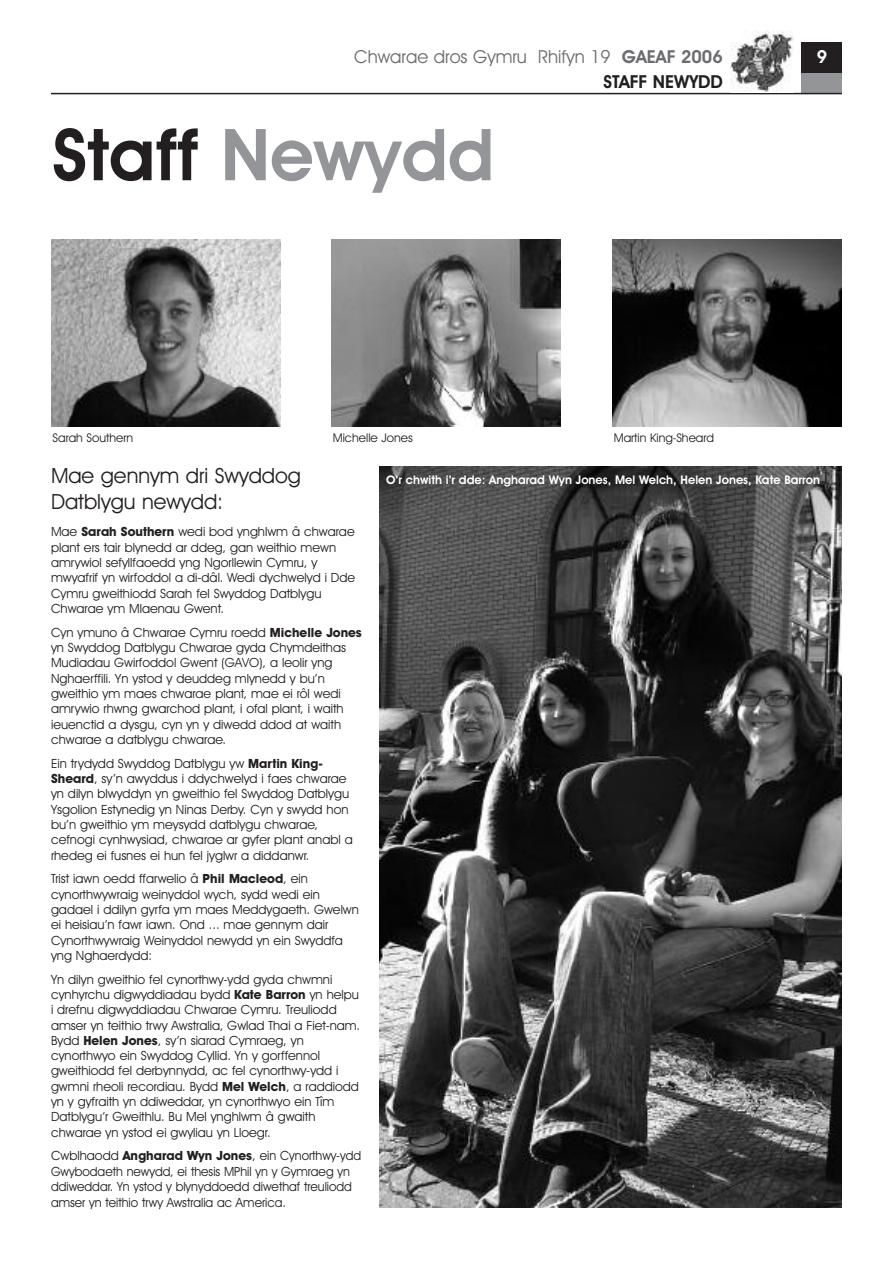
<style>
.page{position:relative;width:893px;height:1263px;background:#fff}
.page>*{position:absolute;margin:0;border:0;box-sizing:border-box;transform-origin:0 0}
.t1{font:600 72px "Avant Garde IT Cby BT";color:#939598}
.t2{font:21px/25.2px "Avant Garde IT Cby BT";color:#231f20}
.t3{font:18px/25.5px "Avant Garde IT Cby BT";color:#6c6d70;text-align:right}
.t4{font:600 18px "Avant Garde IT Cby BT";color:#fff}
.t5{font:12.75px/15.3px "Avant Garde IT Cby BT";color:#231f20}
.t6{font:600 12px "Avant Garde IT Cby BT";color:#fff}
.t7{font:12px "Avant Garde IT Cby BT";color:#231f20}
.s1{font-weight:600}
.s2{font-weight:600;color:#231f20}
.s3{color:#231f20}
.s4{font-weight:700}
</style>
<div class="page">
<img style="left:379px;top:466px;width:463px;height:742px">
<div style="left:802px;top:43px;width:40px;height:51px;background:#231f20"></div>
<div style="left:802px;top:73px;width:40px;height:21px;background:#939598"></div>
<hr style="left:51px;top:93px;width:791px;height:1px;background:#231f20">
<img style="left:730px;top:31px;width:63px;height:61px">
<img style="left:51px;top:240px;width:229px;height:187px">
<img style="left:331px;top:240px;width:229px;height:187px">
<img style="left:612px;top:240px;width:230px;height:187px">
<h3 class="t3" style="left:354px;top:45px;width:370px">Chwarae dros Gymru Rhifyn 19 <span class="s1">GAEAF 2006<br></span><span class="s2">STAFF NEWYDD</span></h3>
<h3 class="t4" style="left:817px;top:50px;width:12px">9</h3>
<h1 class="t1" style="left:53px;top:129px;width:443px"><span class="s3">Staff</span> Newydd</h1>
<p class="t7" style="left:53px;top:434px;width:82px">Sarah Southern</p>
<p class="t7" style="left:333px;top:434px;width:81px">Michelle Jones</p>
<p class="t7" style="left:614px;top:434px;width:102px">Martin King-Sheard</p>
<p class="t6" style="left:386px;top:475px;width:435px">O’r chwith i’r dde: Angharad Wyn Jones, Mel Welch, Helen Jones, Kate Barron</p>
<h2 class="t2" style="left:51px;top:465px;width:251px">Mae gennym dri Swyddog<br>Datblygu newydd:</h2>
<p class="t5" style="left:51px;top:525px;width:306px">Mae <span class="s4">Sarah Southern</span> wedi bod ynghlwm â chwarae plant ers tair blynedd ar ddeg, gan weithio mewn amrywiol sefyllfaoedd yng Ngorllewin Cymru, y mwyafrif yn wirfoddol a di-dâl. Wedi dychwelyd i Dde Cymru gweithiodd Sarah fel Swyddog Datblygu Chwarae ym Mlaenau Gwent.</p>
<p class="t5" style="left:51px;top:626px;width:312px">Cyn ymuno â Chwarae Cymru roedd <span class="s4">Michelle Jones </span>yn Swyddog Datblygu Chwarae gyda Chymdeithas Mudiadau Gwirfoddol Gwent (GAVO), a leolir yng Nghaerffili. Yn ystod y deuddeg mlynedd y bu’n gweithio ym maes chwarae plant, mae ei rôl wedi amrywio rhwng gwarchod plant, i ofal plant, i waith ieuenctid a dysgu, cyn yn y diwedd ddod at waith chwarae a datblygu chwarae.</p>
<p class="t5" style="left:51px;top:757px;width:303px">Ein trydydd Swyddog Datblygu yw <span class="s4">Martin King-Sheard</span>, sy’n awyddus i ddychwelyd i faes chwarae yn dilyn blwyddyn yn gweithio fel Swyddog Datblygu Ysgolion Estynedig yn Ninas Derby. Cyn y swydd hon bu’n gweithio ym meysydd datblygu chwarae, cefnogi cynhwysiad, chwarae ar gyfer plant anabl a rhedeg ei fusnes ei hun fel jyglwr a diddanwr.</p>
<p class="t5" style="left:51px;top:872px;width:309px">Trist iawn oedd ffarwelio â <span class="s4">Phil Macleod</span>, ein cynorthwywraig weinyddol wych, sydd wedi ein gadael i ddilyn gyrfa ym maes Meddygaeth. Gwelwn ei heisiau’n fawr iawn. Ond ... mae gennym dair Cynorthwywraig Weinyddol newydd yn ein Swyddfa yng Nghaerdydd:</p>
<p class="t5" style="left:51px;top:972px;width:311px">Yn dilyn gweithio fel cynorthwy-ydd gyda chwmni cynhyrchu digwyddiadau bydd <span class="s4">Kate Barron</span> yn helpu i drefnu digwyddiadau Chwarae Cymru. Treuliodd amser yn teithio trwy Awstralia, Gwlad Thai a Fiet-nam.<br>Bydd <span class="s4">Helen Jones</span>, sy’n siarad Cymraeg, yn cynorthwyo ein Swyddog Cyllid. Yn y gorffennol gweithiodd fel derbynnydd, ac fel cynorthwy-ydd i gwmni rheoli recordiau. Bydd <span class="s4">Mel Welch</span>, a raddiodd yn y gyfraith yn ddiweddar, yn cynorthwyo ein Tîm Datblygu’r Gweithlu. Bu Mel ynghlwm â gwaith chwarae yn ystod ei gwyliau yn Lloegr.</p>
<p class="t5" style="left:51px;top:1149px;width:312px">Cwblhaodd <span class="s4">Angharad Wyn Jones</span>, ein Cynorthwy-ydd Gwybodaeth newydd, ei thesis MPhil yn y Gymraeg yn ddiweddar. Yn ystod y blynyddoedd diwethaf treuliodd amser yn teithio trwy Awstralia ac America.</p>
</div>
